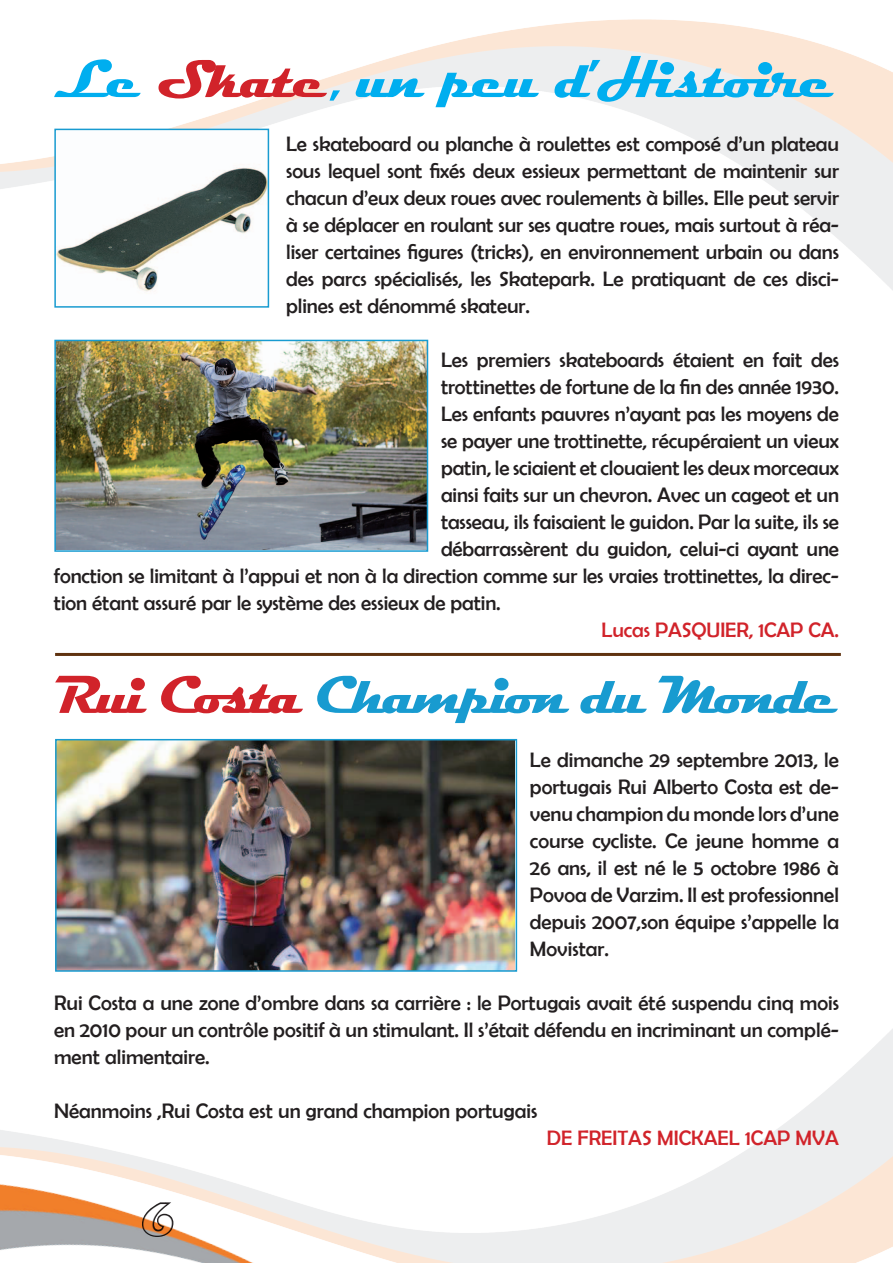
<style>
.page{position:relative;width:893px;height:1263px;background:#fff}
.page>*{position:absolute;margin:0;border:0;box-sizing:border-box;transform-origin:0 0}
.t1{font:700 54px "Magneto";letter-spacing:-.04em;color:#00aeef}
.t2{font:700 54px "Magneto";letter-spacing:-.08em;color:#189bd0}
.t3{font:700 45px "Magneto";color:#fff}
.t4{font:21px/27px "Berlin Sans FB";letter-spacing:-.005em;color:#231f20;text-align:justify}
.t5{font:21px "Berlin Sans FB";color:#d1232a}
.s1{color:#d1232a}
</style>
<div class="page">
<img style="left:0;top:1029px;width:893px;height:234px">
<img style="left:0;top:19px;width:893px;height:277px">
<hr style="left:55px;top:653px;width:786px;height:3px;background:#5f320f">
<img style="left:58px;top:742px;width:456px;height:227px">
<div style="left:55px;top:739px;width:462px;height:233px;border:2px solid #189bd0"></div>
<img style="left:57px;top:132px;width:209px;height:164px">
<div style="left:54px;top:129px;width:215px;height:179px;border:2px solid #189bd0"></div>
<img style="left:57px;top:343px;width:368px;height:206px">
<div style="left:54px;top:340px;width:374px;height:212px;border:2px solid #189bd0"></div>
<h1 class="t1" style="left:54px;top:48px;width:781px">Le <span class="s1">Skate</span>, un peu d’Histoire</h1>
<p class="t4" style="left:286px;top:130px;width:554px">Le skateboard ou planche à roulettes est composé d’un plateau sous lequel sont fixés deux essieux permettant de maintenir sur chacun d’eux deux roues avec roulements à billes. Elle peut servir à se déplacer en roulant sur ses quatre roues, mais surtout à réa&shy;liser certaines figures (tricks), en environnement urbain ou dans des parcs spécialisés, les Skatepark. Le pratiquant de ces disci&shy;plines est dénommé skateur.</p>
<p class="t4" style="left:441px;top:346px;width:399px">Les premiers skateboards étaient en fait des</p>
<p class="t4" style="left:441px;top:373px;width:399px">trottinettes de fortune de la fin des année 1930.</p>
<p class="t4" style="left:441px;top:400px;width:399px">Les enfants pauvres n’ayant pas les moyens de</p>
<p class="t4" style="left:441px;top:427px;width:400px">se payer une trottinette, récupéraient un vieux</p>
<p class="t4" style="left:441px;top:454px;width:399px">patin, le sciaient et clouaient les deux morceaux</p>
<p class="t4" style="left:441px;top:481px;width:399px">ainsi faits sur un chevron. Avec un cageot et un</p>
<p class="t4" style="left:441px;top:508px;width:399px">tasseau, ils faisaient le guidon. Par la suite, ils se</p>
<p class="t4" style="left:441px;top:535px;width:399px">débarrassèrent du guidon, celui-ci ayant une</p>
<p class="t4" style="left:54px;top:562px;width:786px">fonction se limitant à l’appui et non à la direction comme sur les vraies trottinettes, la direc-</p>
<p class="t4" style="left:54px;top:589px;width:448px">tion étant assuré par le système des essieux de patin.</p>
<p class="t5" style="left:602px;top:618px;width:117px">Lucas PASQUIER</p>
<p class="t5" style="left:749px;top:618px;width:30px">, 1CAP</p>
<p class="t5" style="left:808px;top:618px;width:32px">CA .</p>
<h1 class="t2" style="left:54px;top:664px;width:785px"><span class="s1">Rui Costa</span> Champion du Monde</h1>
<p class="t4" style="left:530px;top:746px;width:311px">Le dimanche 29 septembre 2013, le portugais Rui Alberto Costa est de&shy;venu champion du monde lors d’une course cycliste. Ce jeune homme a 26 ans, il est né le 5 octobre 1986 à Povoa de Varzim. Il est professionnel depuis 2007,son équipe s’appelle la Movistar.</p>
<p class="t4" style="left:54px;top:989px;width:786px">Rui Costa a une zone d’ombre dans sa carrière : le Portugais avait été suspendu cinq mois en 2010 pour un contrôle positif à un stimulant. Il s’était défendu en incriminant un complé&shy;ment alimentaire.</p>
<p class="t4" style="left:54px;top:1097px;width:485px">Néanmoins ,Rui Costa est un grand champion portugais</p>
<p class="t5" style="left:547px;top:1126px;width:264px">De Freitas Mickael 1Cap MVA</p>
<h2 class="t3" style="left:141px;top:1194px;width:34px">6</h2>
</div>
